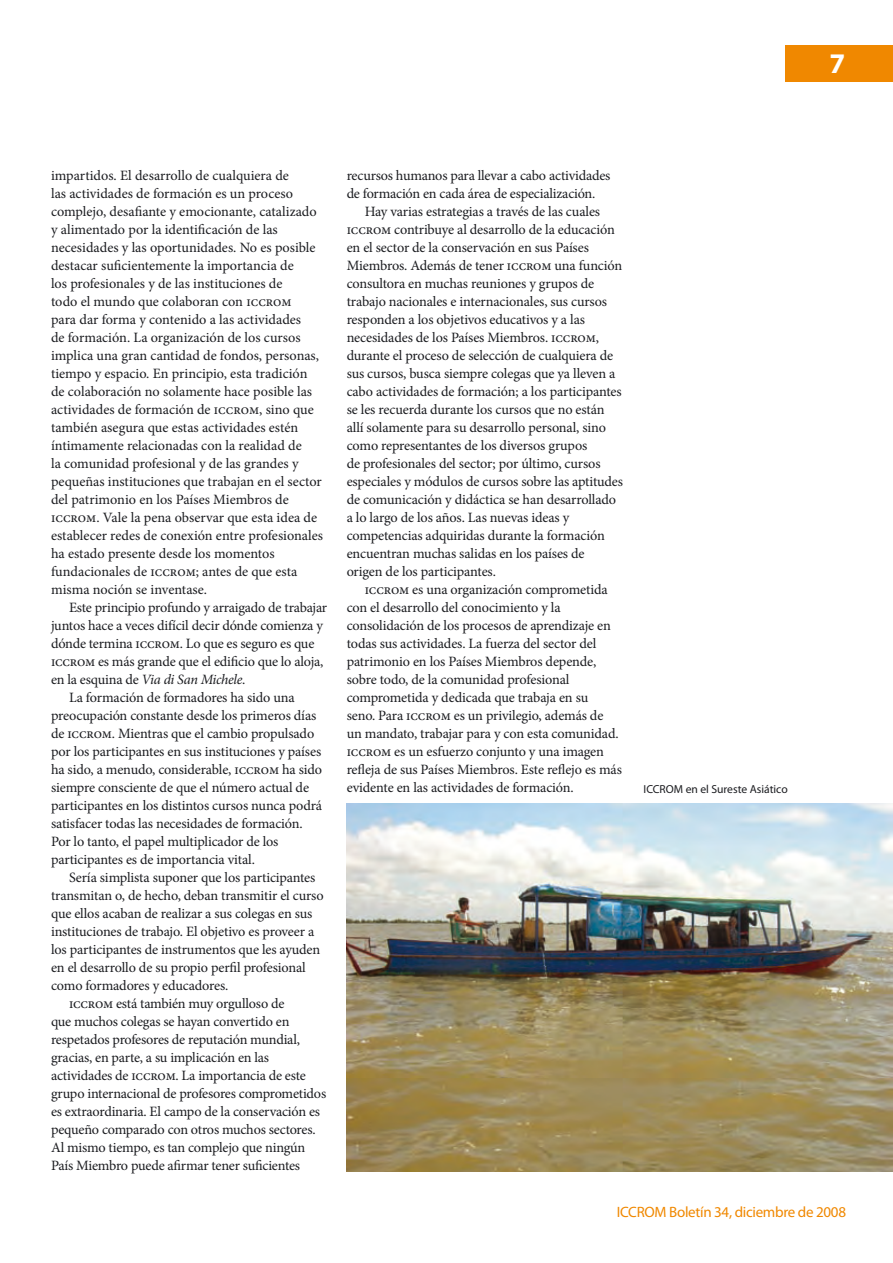
<style>
.page{position:relative;width:893px;height:1263px;background:#fff}
.page>*{position:absolute;margin:0;border:0;box-sizing:border-box;transform-origin:0 0}
.t1{font:700 28.5px "Myriad Pro";color:#fff}
.t2{font:15px "Myriad Pro";letter-spacing:-.02em;color:#f08800}
.t3{font:14.25px/18px "Minion Pro";letter-spacing:-.01em;color:#1b1c20}
.t4{font:italic 14.25px "Minion Pro";letter-spacing:-.025em;color:#1b1c20}
.t5{font:11.7px "Myriad Pro";color:#1b1c20}
.s1{font-style:normal}
</style>
<div class="page">
<div style="left:785px;top:45px;width:108px;height:36px;background:#f08800"></div>
<img style="left:347px;top:804px;width:546px;height:367px">
<h1 class="t1" style="left:829px;top:45px;width:17px">7</h1>
<p class="t3" style="left:51px;top:167px;width:274px">impartidos. El desarrollo de cualquiera de<br>las actividades de formación es un proceso complejo, desafiante y emocionante, catalizado y alimentado por la identificación de las necesidades y las oportunidades. No es posible destacar suficientemente la importancia de<br>los profesionales y de las instituciones de<br>todo el mundo que colaboran con iccrom<br>para dar forma y contenido a las actividades<br>de formación. La organización de los cursos implica una gran cantidad de fondos, personas, tiempo y espacio. En principio, esta tradición de colaboración no solamente hace posible las actividades de formación de iccrom, sino que también asegura que estas actividades estén íntimamente relacionadas con la realidad de<br>la comunidad profesional y de las grandes y pequeñas instituciones que trabajan en el sector del patrimonio en los Países Miembros de iccrom. Vale la pena observar que esta idea de establecer redes de conexión entre profesionales ha estado presente desde los momentos fundacionales de iccrom; antes de que esta misma noción se inventase.</p>
<p class="t3" style="left:69px;top:598px;width:260px">Este principio profundo y arraigado de trabajar</p>
<p class="t3" style="left:51px;top:616px;width:273px">juntos hace a veces difícil decir dónde comienza y</p>
<p class="t3" style="left:51px;top:634px;width:265px">dónde termina iccrom. Lo que es seguro es que</p>
<p class="t3" style="left:51px;top:652px;width:274px">iccrom es más grande que el edificio que lo aloja,</p>
<p class="t4" style="left:51px;top:670px;width:196px"><span class="s1">en la esquina de</span> Via di San Michele<span class="s1">.</span></p>
<p class="t3" style="left:69px;top:688px;width:227px">La formación de formadores ha sido una</p>
<p class="t3" style="left:51px;top:706px;width:267px">preocupación constante desde los primeros días</p>
<p class="t3" style="left:51px;top:724px;width:265px">de iccrom. Mientras que el cambio propulsado</p>
<p class="t3" style="left:51px;top:742px;width:272px">por los participantes en sus instituciones y países</p>
<p class="t3" style="left:51px;top:760px;width:273px">ha sido, a menudo, considerable, iccrom ha sido</p>
<p class="t3" style="left:51px;top:778px;width:260px">siempre consciente de que el número actual de</p>
<p class="t3" style="left:51px;top:796px;width:273px">participantes en los distintos cursos nunca podrá</p>
<p class="t3" style="left:51px;top:814px;width:253px">satisfacer todas las necesidades de formación.</p>
<p class="t3" style="left:51px;top:832px;width:229px">Por lo tanto, el papel multiplicador de los</p>
<p class="t3" style="left:51px;top:850px;width:205px">participantes es de importancia vital.</p>
<p class="t3" style="left:69px;top:868px;width:248px">Sería simplista suponer que los participantes</p>
<p class="t3" style="left:51px;top:886px;width:274px">transmitan o, de hecho, deban transmitir el curso</p>
<p class="t3" style="left:51px;top:904px;width:263px">que ellos acaban de realizar a sus colegas en sus</p>
<p class="t3" style="left:51px;top:922px;width:265px">instituciones de trabajo. El objetivo es proveer a</p>
<p class="t3" style="left:51px;top:940px;width:271px">los participantes de instrumentos que les ayuden</p>
<p class="t3" style="left:51px;top:958px;width:256px">en el desarrollo de su propio perfil profesional</p>
<p class="t3" style="left:51px;top:976px;width:179px">como formadores y educadores.</p>
<p class="t3" style="left:69px;top:994px;width:217px">iccrom está también muy orgulloso de</p>
<p class="t3" style="left:51px;top:1012px;width:240px">que muchos colegas se hayan convertido en</p>
<p class="t3" style="left:51px;top:1030px;width:250px">respetados profesores de reputación mundial,</p>
<p class="t3" style="left:51px;top:1048px;width:220px">gracias, en parte, a su implicación en las</p>
<p class="t3" style="left:51px;top:1066px;width:256px">actividades de iccrom. La importancia de este</p>
<p class="t3" style="left:51px;top:1084px;width:277px">grupo internacional de profesores comprometidos</p>
<p class="t3" style="left:51px;top:1102px;width:271px">es extraordinaria. El campo de la conservación es</p>
<p class="t3" style="left:51px;top:1120px;width:266px">pequeño comparado con otros muchos sectores.</p>
<p class="t3" style="left:51px;top:1138px;width:256px">Al mismo tiempo, es tan complejo que ningún</p>
<p class="t3" style="left:51px;top:1156px;width:251px">País Miembro puede afirmar tener suficientes</p>
<p class="t3" style="left:347px;top:166px;width:265px">recursos humanos para llevar a cabo actividades de formación en cada área de especialización.</p>
<p class="t3" style="left:347px;top:202px;width:278px;text-indent:18px">Hay varias estrategias a través de las cuales iccrom contribuye al desarrollo de la educación en el sector de la conservación en sus Países Miembros. Además de tener iccrom una función consultora en muchas reuniones y grupos de trabajo nacionales e internacionales, sus cursos responden a los objetivos educativos y a las necesidades de los Países Miembros. iccrom, durante el proceso de selección de cualquiera de sus cursos, busca siempre colegas que ya lleven a cabo actividades de formación; a los participantes se les recuerda durante los cursos que no están allí solamente para su desarrollo personal, sino como representantes de los diversos grupos<br>de profesionales del sector; por último, cursos especiales y módulos de cursos sobre las aptitudes de comunicación y didáctica se han desarrollado a lo largo de los años. Las nuevas ideas y competencias adquiridas durante la formación encuentran muchas salidas en los países de origen de los participantes.</p>
<p class="t3" style="left:347px;top:580px;width:277px;text-indent:18px">iccrom es una organización comprometida con el desarrollo del conocimiento y la consolidación de los procesos de aprendizaje en todas sus actividades. La fuerza del sector del patrimonio en los Países Miembros depende, sobre todo, de la comunidad profesional comprometida y dedicada que trabaja en su<br>seno. Para iccrom es un privilegio, además de un mandato, trabajar para y con esta comunidad. iccrom es un esfuerzo conjunto y una imagen refleja de sus Países Miembros. Este reflejo es más evidente en las actividades de formación.</p>
<p class="t5" style="left:644px;top:782px;width:146px">ICCROM en el Sureste Asiático</p>
<p class="t2" style="left:617px;top:1203px;width:231px">ICCROM Boletín 34, diciembre de 2008</p>
</div>
